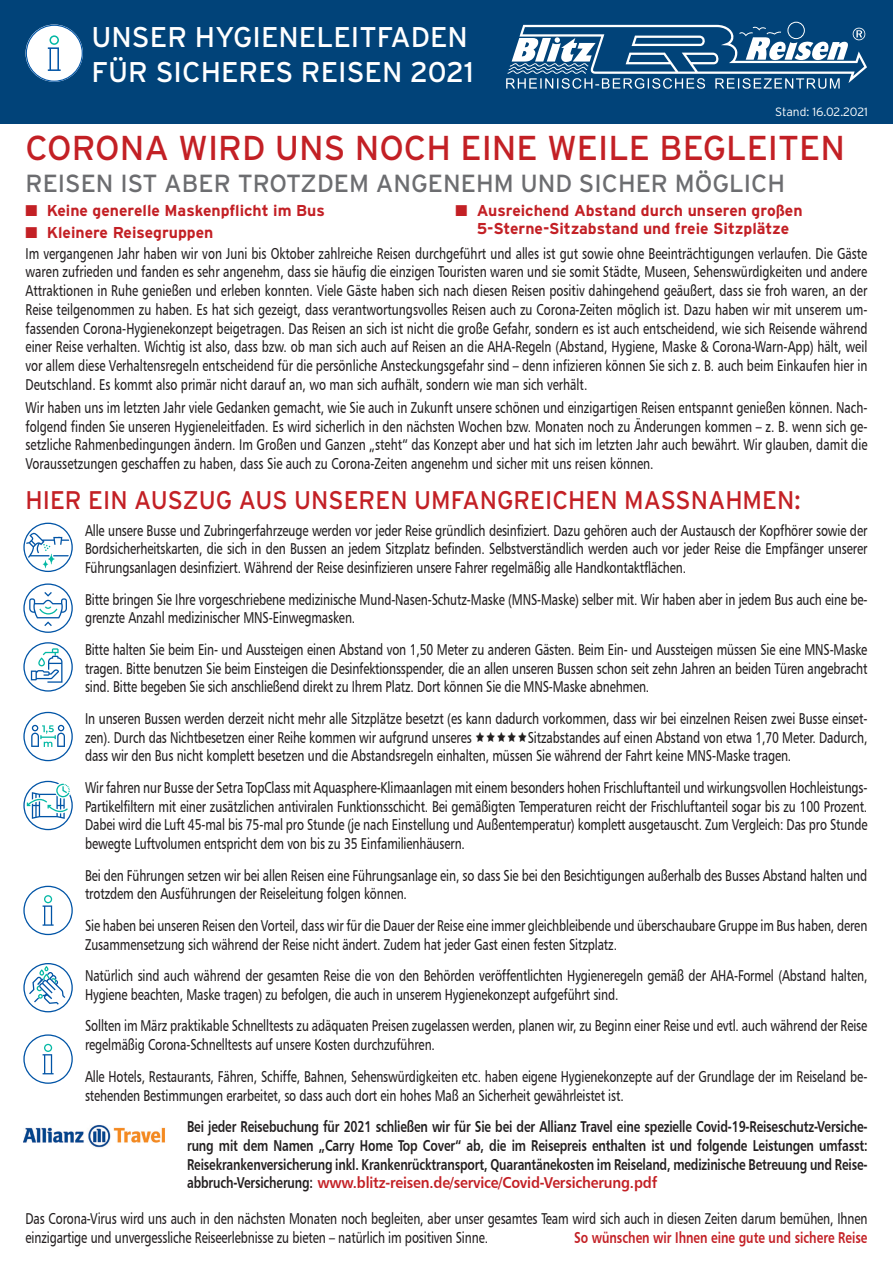
<style>
.page{position:relative;width:893px;height:1263px;background:#fff}
.page>*{position:absolute;margin:0;border:0;box-sizing:border-box;transform-origin:0 0}
.t1{font:34.5px "Interstate";color:#c32025}
.t2{font:28.5px/34.5px "Interstate";color:#fff}
.t3{font:25.5px "Interstate";color:#c32025;scale:.95 1}
.t4{font:24.75px "Interstate";color:#6c6d70}
.t5{font:15.75px/18.8px "Humanist 777 BT Roman B";letter-spacing:-.01em;color:#231f20;scale:.76 1}
.t6{font:15.75px/18.8px "Humanist 777 BT Bold B";letter-spacing:-.01em;color:#231f20;text-align:justify;scale:.76 1}
.t7{font:700 15.75px/18px "Interstate";color:#c32025;text-align:center}
.t8{font:15.75px "Humanist 777 BT Bold B";color:#c32025;scale:.76 1}
.t9{font:300 12px "Interstate";letter-spacing:-.01em;color:#fff}
.s1{color:#c32025}
</style>
<div class="page">
<div style="left:0;top:0;width:893px;height:123px;background:#014379"></div>
<svg style="left:506px;top:22px;width:361px;height:67px"></svg>
<svg style="left:23px;top:583px;width:50px;height:50px"></svg>
<svg style="left:23px;top:642px;width:50px;height:50px"></svg>
<svg style="left:23px;top:712px;width:50px;height:49px"></svg>
<svg style="left:23px;top:781px;width:50px;height:49px"></svg>
<svg style="left:23px;top:886px;width:50px;height:49px"></svg>
<svg style="left:23px;top:963px;width:50px;height:49px"></svg>
<svg style="left:23px;top:1034px;width:50px;height:50px"></svg>
<img style="left:23px;top:1125px;width:142px;height:23px">
<svg style="left:23px;top:523px;width:50px;height:49px"></svg>
<svg style="left:26px;top:24px;width:57px;height:58px"></svg>
<div style="left:26px;top:25px;width:57px;height:57px;border:1px solid #0154a6;border-radius:50%"></div>
<h2 class="t2" style="left:92px;top:20px;width:384px">UNSER HYGIENELEITFADEN<br>FÜR SICHERES REISEN 2021</h2>
<p class="t9" style="left:775px;top:105px;width:94px">Stand: 16.02.2021</p>
<h1 class="t1" style="left:26px;top:129px;width:821px">CORONA WIRD UNS NOCH EINE WEILE BEGLEITEN</h1>
<h3 class="t4" style="left:26px;top:169px;width:761px">REISEN IST ABER TROTZDEM ANGENEHM UND SICHER MÖGLICH</h3>
<p class="t7" style="left:26px;top:201px;width:301px">■ Keine generelle Maskenpflicht im Bus</p>
<p class="t7" style="left:26px;top:224px;width:189px">■ Kleinere Reisegruppen</p>
<p class="t7" style="left:455px;top:201px;width:349px">■ Ausreichend Abstand durch unseren großen<br>5-Sterne-Sitzabstand und freie Sitzplätze</p>
<p class="t5" style="left:26px;top:243px;width:1109px;text-align:justify">Im vergangenen Jahr haben wir von Juni bis Oktober zahlreiche Reisen durchgeführt und alles ist gut sowie ohne Beeinträchtigungen verlaufen. Die Gäste waren zufrieden und fanden es sehr angenehm, dass sie häufig die einzigen Touristen waren und sie somit Städte, Museen, Sehenswürdigkeiten und andere Attraktionen in Ruhe genießen und erleben konnten. Viele Gäste haben sich nach diesen Reisen positiv dahingehend geäußert, dass sie froh waren, an der Reise teilgenommen zu haben. Es hat sich gezeigt, dass verantwortungsvolles Reisen auch zu Corona-Zeiten möglich ist. Dazu haben wir mit unserem um&shy;fassenden Corona-Hygienekonzept beigetragen. Das Reisen an sich ist nicht die große Gefahr, sondern es ist auch entscheidend, wie sich Reisende während einer Reise verhalten. Wichtig ist also, dass bzw. ob man sich auch auf Reisen an die AHA-Regeln (Abstand, Hygiene, Maske &amp; Corona-Warn-App) hält, weil vor allem diese Verhaltensregeln entscheidend für die persönliche Ansteckungsgefahr sind – denn infizieren können Sie sich z. B. auch beim Einkaufen hier in Deutschland. Es kommt also primär nicht darauf an, wo man sich aufhält, sondern wie man sich verhält.</p>
<p class="t5" style="left:26px;top:398px;width:1109px;text-align:justify">Wir haben uns im letzten Jahr viele Gedanken gemacht, wie Sie auch in Zukunft unsere schönen und einzigartigen Reisen entspannt genießen können. Nach&shy;folgend finden Sie unseren Hygieneleitfaden. Es wird sicherlich in den nächsten Wochen bzw. Monaten noch zu Änderungen kommen – z. B. wenn sich ge&shy;setzliche Rahmenbedingungen ändern. Im Großen und Ganzen „steht“ das Konzept aber und hat sich im letzten Jahr auch bewährt. Wir glauben, damit die Voraussetzungen geschaffen zu haben, dass Sie auch zu Corona-Zeiten angenehm und sicher mit uns reisen können.</p>
<h3 class="t3" style="left:26px;top:486px;width:817px">HIER EIN AUSZUG AUS UNSEREN UMFANGREICHEN MASSNAHMEN:</h3>
<p class="t5" style="left:85px;top:520px;width:1031px;text-align:justify">Alle unsere Busse und Zubringerfahrzeuge werden vor jeder Reise gründlich desinfiziert. Dazu gehören auch der Austausch der Kopfhörer sowie der Bordsicherheitskarten, die sich in den Bussen an jedem Sitzplatz befinden. Selbstverständlich werden auch vor jeder Reise die Empfänger unserer Führungsanlagen desinfiziert. Während der Reise desinfizieren unsere Fahrer regelmäßig alle Handkontaktflächen.</p>
<p class="t5" style="left:85px;top:589px;width:1031px">Bitte bringen Sie Ihre vorgeschriebene medizinische Mund-Nasen-Schutz-Maske (MNS-Maske) selber mit. Wir haben aber in jedem Bus auch eine be&shy;grenzte Anzahl medizinischer MNS-Einwegmasken.</p>
<p class="t5" style="left:85px;top:640px;width:1031px;text-align:justify">Bitte halten Sie beim Ein- und Aussteigen einen Abstand von 1,50 Meter zu anderen Gästen. Beim Ein- und Aussteigen müssen Sie eine MNS-Maske tragen. Bitte benutzen Sie beim Einsteigen die Desinfektionsspender, die an allen unseren Bussen schon seit zehn Jahren an beiden Türen angebracht sind. Bitte begeben Sie sich anschließend direkt zu Ihrem Platz. Dort können Sie die MNS-Maske abnehmen.</p>
<p class="t5" style="left:85px;top:709px;width:1031px">In unseren Bussen werden derzeit nicht mehr alle Sitzplätze besetzt (es kann dadurch vorkommen, dass wir bei einzelnen Reisen zwei Busse einset&shy;zen). Durch das Nichtbesetzen einer Reihe kommen wir aufgrund unseres</p>
<p class="t5" style="left:85px;top:727px;width:1031px;text-indent:443px">Sitzabstandes auf einen Abstand von etwa 1,70 Meter. Dadurch, dass wir den Bus nicht komplett besetzen und die Abstandsregeln einhalten, müssen Sie während der Fahrt keine MNS-Maske tragen.</p>
<p class="t5" style="left:85px;top:778px;width:1031px;text-align:justify">Wir fahren nur Busse der Setra TopClass mit Aquasphere-Klimaanlagen mit einem besonders hohen Frischluftanteil und wirkungsvollen Hochleistungs-Partikelfiltern mit einer zusätzlichen antiviralen Funktionsschicht. Bei gemäßigten Temperaturen reicht der Frischluftanteil sogar bis zu 100 Prozent.<br>Dabei wird die Luft 45-mal bis 75-mal pro Stunde (je nach Einstellung und Außentemperatur) komplett ausgetauscht. Zum Vergleich: Das pro Stunde bewegte Luftvolumen entspricht dem von bis zu 35 Einfamilienhäusern.</p>
<p class="t5" style="left:85px;top:865px;width:1031px">Bei den Führungen setzen wir bei allen Reisen eine Führungsanlage ein, so dass Sie bei den Besichtigungen außerhalb des Busses Abstand halten und trotzdem den Ausführungen der Reiseleitung folgen können.</p>
<p class="t5" style="left:85px;top:916px;width:1031px">Sie haben bei unseren Reisen den Vorteil, dass wir für die Dauer der Reise eine immer gleichbleibende und überschaubare Gruppe im Bus haben, deren<br>Zusammensetzung sich während der Reise nicht ändert. Zudem hat jeder Gast einen festen Sitzplatz.</p>
<p class="t5" style="left:85px;top:966px;width:1031px">Natürlich sind auch während der gesamten Reise die von den Behörden veröffentlichten Hygieneregeln gemäß der AHA-Formel (Abstand halten,<br>Hygiene beachten, Maske tragen) zu befolgen, die auch in unserem Hygienekonzept aufgeführt sind.</p>
<p class="t5" style="left:85px;top:1016px;width:1031px">Sollten im März praktikable Schnelltests zu adäquaten Preisen zugelassen werden, planen wir, zu Beginn einer Reise und evtl. auch während der Reise regelmäßig Corona-Schnelltests auf unsere Kosten durchzuführen.</p>
<p class="t5" style="left:85px;top:1066px;width:1031px">Alle Hotels, Restaurants, Fähren, Schiffe, Bahnen, Sehenswürdigkeiten etc. haben eigene Hygienekonzepte auf der Grundlage der im Reiseland be&shy;stehenden Bestimmungen erarbeitet, so dass auch dort ein hohes Maß an Sicherheit gewährleistet ist.</p>
<p class="t6" style="left:187px;top:1117px;width:897px">Bei jeder Reisebuchung für 2021 schließen wir für Sie bei der Allianz Travel eine spezielle Covid-19-Reiseschutz-Versiche&shy;rung mit dem Namen „Carry Home Top Cover“ ab, die im Reisepreis enthalten ist und folgende Leistungen umfasst:<br>Reisekrankenversicherung inkl. Krankenrücktransport, Quarantänekosten im Reiseland, medizinische Betreuung und Reise&shy;abbruch-Versicherung: <span class="s1">www.blitz-reisen.de/service/Covid-Versicherung.pdf</span></p>
<p class="t5" style="left:26px;top:1209px;width:1109px">Das Corona-Virus wird uns auch in den nächsten Monaten noch begleiten, aber unser gesamtes Team wird sich auch in diesen Zeiten darum bemühen, Ihnen einzigartige und unvergessliche Reiseerlebnisse zu bieten – natürlich im positiven Sinne.</p>
<p class="t8" style="left:574px;top:1227px;width:388px">So wünschen wir Ihnen eine gute und sichere Reise</p>
</div>
